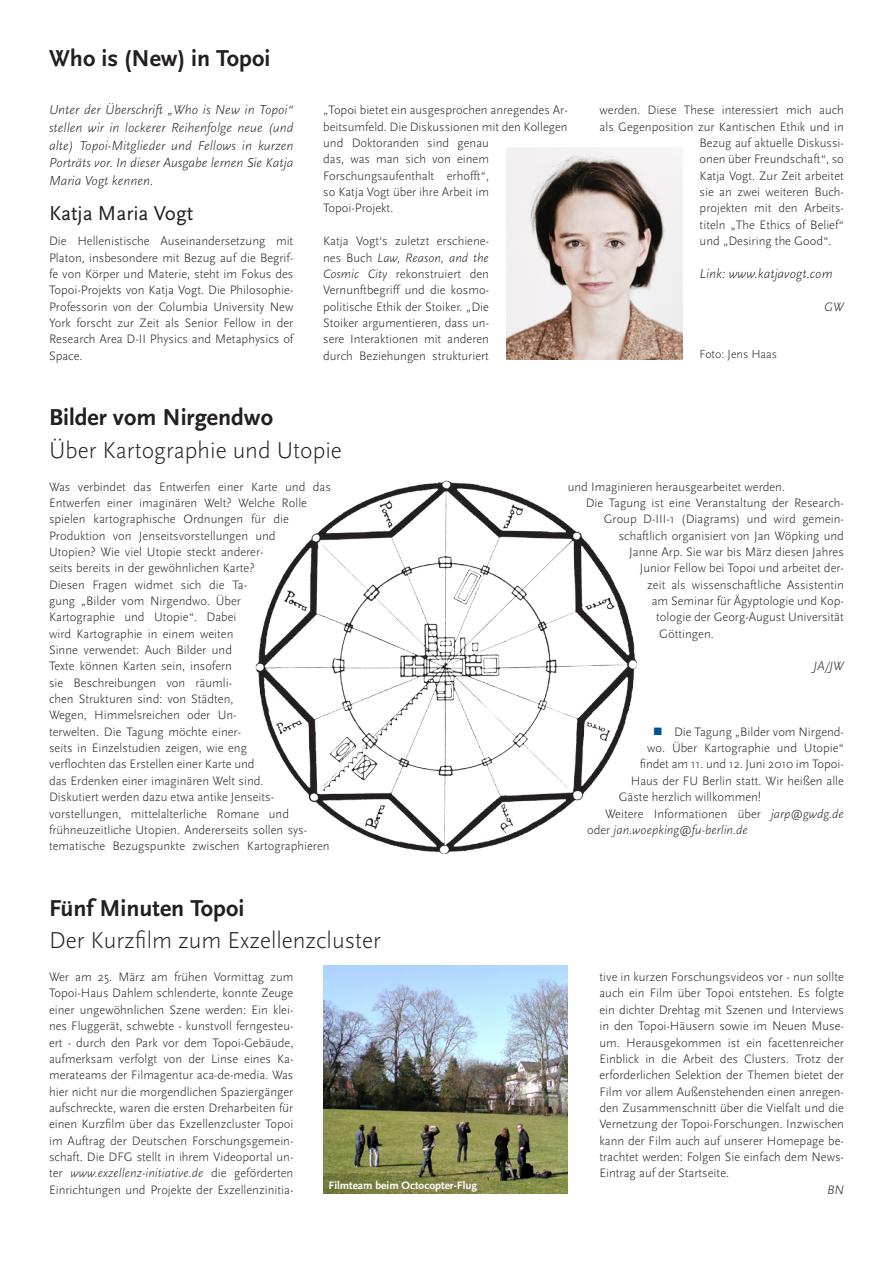
<style>
.page{position:relative;width:893px;height:1263px;background:#fff}
.page>*{position:absolute;margin:0;border:0;box-sizing:border-box;transform-origin:0 0}
.t1{font:300 24px "Scala Sans";color:#231f20}
.t2{font:700 24px "Scala Sans";color:#231f20}
.t3{font:21px "Scala Sans";color:#231f20}
.t4{font:italic 300 13.5px/17.7px "Scala Sans";color:#231f20;text-align:justify}
.t5{font:300 12.75px/16.4px "Scala Sans";color:#231f20;text-align:justify}
.t6{font:italic 300 12.75px "Scala Sans";color:#231f20}
.t7{font:300 12.15px "Scala Sans";color:#231f20}
.t8{font:700 11.25px "Scala Sans";color:#fff}
.s1{font-style:italic}
.s2{color:#005495}
.s3{font-style:normal}
</style>
<div class="page">
<img style="left:323px;top:965px;width:245px;height:229px">
<img style="left:506px;top:148px;width:177px;height:212px">
<img style="left:255px;top:481px;width:383px;height:374px">
<h1 class="t2" style="left:49px;top:44px;width:223px">Who is (New) in Topoi</h1>
<p class="t4" style="left:49px;top:101px;width:246px">Unter der Überschrift „Who is New in Topoi“ stellen wir in lockerer Reihenfolge neue (und alte) Topoi-Mitglieder und Fellows in kurzen Porträts vor. In dieser Ausgabe lernen Sie Katja Maria Vogt kennen.</p>
<h2 class="t3" style="left:49px;top:201px;width:146px">Katja Maria Vogt</h2>
<p class="t5" style="left:49px;top:233px;width:246px">Die Hellenistische Auseinandersetzung mit Platon, insbesondere mit Bezug auf die Begrif&shy;fe von Körper und Materie, steht im Fokus des Topoi-Projekts von Katja Vogt. Die Philosophie-Professorin von der Columbia University New York forscht zur Zeit als Senior Fellow in der Research Area D-II Physics and Metaphysics of Space.</p>
<p class="t5" style="left:323px;top:102px;width:246px;text-align:left">„Topoi bietet ein ausgesprochen anregendes Ar&shy;beitsumfeld. Die Diskussionen mit den Kollegen und Doktoranden sind genau<br>das, was man sich von einem Forschungsaufenthalt erhofft“,<br>so Katja Vogt über ihre Arbeit im<br>Topoi-Projekt.</p>
<p class="t5" style="left:323px;top:233px;width:167px">Katja Vogt‘s zuletzt erschiene&shy;nes Buch <span class="s1">Law, Reason, and the Cosmic City</span> rekonstruiert den Vernunftbegriff und die kosmo&shy;politische Ethik der Stoiker. „Die Stoiker argumentieren, dass un&shy;sere Interaktionen mit anderen durch Beziehungen strukturiert</p>
<p class="t5" style="left:600px;top:102px;width:246px">werden. Diese These interessiert mich auch</p>
<p class="t5" style="left:600px;top:118px;width:246px">als Gegenposition zur Kantischen Ethik und in</p>
<p class="t5" style="left:700px;top:135px;width:146px">Bezug auf aktuelle Diskussi-</p>
<p class="t5" style="left:700px;top:151px;width:146px">onen über Freundschaft“, so</p>
<p class="t5" style="left:700px;top:167px;width:146px">Katja Vogt. Zur Zeit arbeitet</p>
<p class="t5" style="left:700px;top:184px;width:146px">sie an zwei weiteren Buch-</p>
<p class="t5" style="left:700px;top:200px;width:146px">projekten mit den Arbeits-</p>
<p class="t5" style="left:700px;top:216px;width:146px">titeln „The Ethics of Belief“</p>
<p class="t5" style="left:700px;top:233px;width:133px">und „Desiring the Good“.</p>
<p class="t4" style="left:700px;top:265px;width:135px">Link: www.katjavogt.com</p>
<p class="t6" style="left:824px;top:299px;width:21px">GW</p>
<p class="t7" style="left:700px;top:347px;width:79px">Foto: Jens Haas</p>
<h1 class="t2" style="left:49px;top:403px;width:226px">Bilder vom Nirgendwo</h1>
<h1 class="t1" style="left:49px;top:436px;width:294px">Über Kartographie und Utopie</h1>
<p class="t5" style="left:49px;top:478px;width:283px;text-align:left">Was verbindet das Entwerfen einer Karte und das Entwerfen einer imaginären Welt? Welche Rolle spielen kartographische Ordnungen für die Produktion von Jenseitsvorstellungen und<br>Utopien? Wie viel Utopie steckt anderer-<br>seits bereits in der gewöhnlichen Karte?<br>Diesen Fragen widmet sich die Ta-<br>gung „Bilder vom Nirgendwo. Über<br>Kartographie und Utopie“. Dabei<br>wird Kartographie in einem weiten<br>Sinne verwendet: Auch Bilder und<br>Texte können Karten sein, insofern<br>sie Beschreibungen von räumli-<br>chen Strukturen sind: von Städten,<br>Wegen, Himmelsreichen oder Un-<br>terwelten. Die Tagung möchte einer-<br>seits in Einzelstudien zeigen, wie eng<br>verflochten das Erstellen einer Karte und<br>das Erdenken einer imaginären Welt sind.<br>Diskutiert werden dazu etwa antike Jenseits&shy;vorstellungen, mittelalterliche Romane und frühneuzeitliche Utopien. Andererseits sollen sys&shy;tematische Bezugspunkte zwischen Kartographieren</p>
<h1 class="t2" style="left:49px;top:893px;width:197px">Fünf M inuten Topoi</h1>
<h1 class="t1" style="left:49px;top:926px;width:333px">Der Kurzfilm zum Exzellenzcluster</h1>
<p class="t5" style="left:49px;top:969px;width:246px">Wer am 25. März am frühen Vormittag zum Topoi-Haus Dahlem schlenderte, konnte Zeuge einer ungewöhnlichen Szene werden: Ein klei&shy;nes Fluggerät, schwebte - kunstvoll ferngesteu&shy;ert - durch den Park vor dem Topoi-Gebäude, aufmerksam verfolgt von der Linse eines Ka&shy;merateams der Filmagentur aca-de-media. Was hier nicht nur die morgendlichen Spaziergänger aufschreckte, waren die ersten Dreharbeiten für einen Kurzfilm über das Exzellenzcluster Topoi im Auftrag der Deutschen Forschungsgemein&shy;schaft. Die DFG stellt in ihrem Videoportal un&shy;ter <span class="s1">www.exzellenz-initiative.de</span> die geförderten Einrichtungen und Projekte der Exzellenzinitia-</p>
<p class="t8" style="left:328px;top:1178px;width:150px">Filmteam beim Octocopter-Flug</p>
<p class="t5" style="left:568px;top:478px;width:219px">und Imaginieren herausgearbeitet werden.</p>
<p class="t5" style="left:586px;top:495px;width:260px">Die Tagung ist eine Veranstaltung der Research-</p>
<p class="t5" style="left:604px;top:511px;width:242px">Group D-III-1 (Diagrams) und wird gemein-</p>
<p class="t5" style="left:619px;top:527px;width:227px">schaftlich organisiert von Jan Wöpking und</p>
<p class="t5" style="left:629px;top:544px;width:216px">Janne Arp. Sie war bis März diesen Jahres</p>
<p class="t5" style="left:640px;top:560px;width:206px">Junior Fellow bei Topoi und arbeitet der-</p>
<p class="t5" style="left:647px;top:576px;width:198px">zeit als wissenschaftliche Assistentin</p>
<p class="t5" style="left:652px;top:593px;width:194px">am Seminar für Ägyptologie und Kop-</p>
<p class="t5" style="left:656px;top:609px;width:189px">tologie der Georg-August Universität</p>
<p class="t5" style="left:659px;top:625px;width:56px">Göttingen.</p>
<p class="t6" style="left:813px;top:659px;width:32px">JA/JW</p>
<p class="t5" style="left:653px;top:723px;width:192px"><span class="s2">■</span> Die Tagung „Bilder vom Nirgend-</p>
<p class="t5" style="left:647px;top:740px;width:198px">wo. Über Kartographie und Utopie“</p>
<p class="t5" style="left:640px;top:756px;width:206px">findet am 11. und 12. Juni 2010 im Topoi-</p>
<p class="t5" style="left:631px;top:772px;width:215px">Haus der FU Berlin statt. Wir heißen alle</p>
<p class="t5" style="left:619px;top:789px;width:144px">Gäste herzlich willkommen!</p>
<p class="t5" style="left:605px;top:805px;width:240px">Weitere Informationen über <span class="s1">jarp@gwdg.de</span></p>
<p class="t6" style="left:587px;top:822px;width:162px"><span class="s3">oder</span> jan.woepking@fu-berlin.de</p>
<p class="t5" style="left:599px;top:969px;width:246px">tive in kurzen Forschungsvideos vor - nun sollte auch ein Film über Topoi entstehen. Es folgte ein dichter Drehtag mit Szenen und Interviews in den Topoi-Häusern sowie im Neuen Muse&shy;um. Herausgekommen ist ein facettenreicher Einblick in die Arbeit des Clusters. Trotz der erforderlichen Selektion der Themen bietet der Film vor allem Außenstehenden einen anregen&shy;den Zusammenschnitt über die Vielfalt und die Vernetzung der Topoi-Forschungen. Inzwischen kann der Film auch auf unserer Homepage be&shy;trachtet werden: Folgen Sie einfach dem News-Eintrag auf der Startseite.</p>
<p class="t6" style="left:827px;top:1182px;width:18px">BN</p>
</div>
